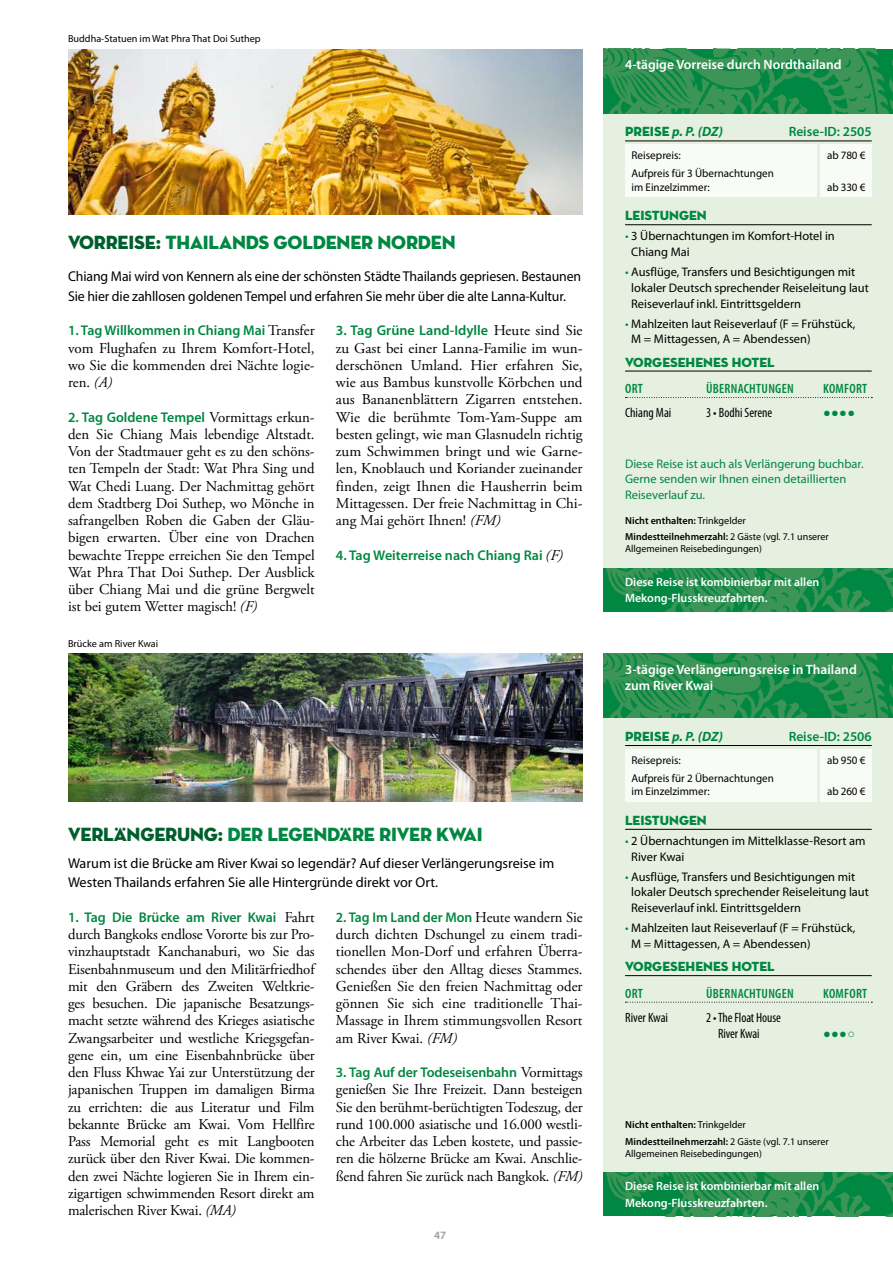
<style>
.page{position:relative;width:893px;height:1263px;background:#fff}
.page>*{position:absolute;margin:0;border:0;box-sizing:border-box;transform-origin:0 0}
.t1{font:19.5px "Neutra Disp Titling";letter-spacing:-.01em;color:#008741}
.t2{font:15px/17.2px "Adobe Garamond Pro";color:#000;text-align:justify}
.t3{font:14.25px/19.5px "Myriad Pro";letter-spacing:-.01em;color:#000}
.t4{font:600 14.1px "Myriad Pro";color:#008741}
.t5{font:600 13.5px/16.5px "Myriad Pro";color:#fff}
.t6{font:condensed 13.5px/15.8px "Myriad Pro";color:#000}
.t7{font:13.5px "Neutra Disp Titling";color:#008741}
.t8{font:600 condensed 13.5px "Myriad Pro";letter-spacing:.02em;color:#008741}
.t9{font:italic 700 13.5px "Myriad Pro";color:#008741}
.t10{font:600 13.5px "Myriad Pro";color:#008741}
.t11{font:12.75px "Arial";color:#008741}
.t12{font:12.45px/15.8px "Myriad Pro";color:#000}
.t13{font:12.45px/15.8px "Myriad Pro";color:#008741}
.t14{font:600 12px/16.5px "Myriad Pro";color:#fff}
.t15{font:11.25px/17.7px "Myriad Pro";color:#000}
.t16{font:600 11.25px "Myriad Pro";color:#9c9c9d}
.t17{font:600 10.2px/16.2px "Myriad Pro";color:#000}
.t18{font:10.2px "Myriad Pro";color:#000}
.s1{color:#005e2e}
.s2{font-family:"Adobe Garamond Pro";font-weight:400;font-size:15px;color:#000}
.s3{font-style:italic}
.s4{font-family:"Adobe Garamond Pro";font-weight:400;font-style:italic;font-size:15px;color:#000}
.s5{font-family:"Neutra Disp Titling";font-weight:400;font-style:normal}
.s6{color:#008741}
.s7{font-weight:400}
</style>
<div class="page">
<img style="left:68px;top:49px;width:515px;height:166px">
<img style="left:68px;top:654px;width:515px;height:147px">
<div style="left:604px;top:49px;width:289px;height:562px;background:#e6f0e0"></div>
<div style="left:604px;top:653px;width:289px;height:563px;background:#e6f0e0"></div>
<img style="left:604px;top:49px;width:289px;height:64px">
<img style="left:604px;top:653px;width:289px;height:65px">
<img style="left:604px;top:568px;width:289px;height:43px">
<img style="left:604px;top:1173px;width:289px;height:43px">
<hr style="left:625px;top:141px;width:247px;height:1px;background:#000">
<hr style="left:625px;top:745px;width:247px;height:1px;background:#000">
<hr style="left:625px;top:224px;width:247px;height:1px;background:#000">
<hr style="left:625px;top:829px;width:247px;height:1px;background:#000">
<div style="left:625px;top:145px;width:191px;height:52px;background:#f8fbf6"></div>
<div style="left:625px;top:749px;width:191px;height:52px;background:#f8fbf6"></div>
<div style="left:821px;top:145px;width:51px;height:52px;background:#f8fbf6"></div>
<div style="left:821px;top:749px;width:51px;height:52px;background:#f8fbf6"></div>
<hr style="left:625px;top:371px;width:247px;height:1px;background:#000">
<hr style="left:625px;top:975px;width:247px;height:1px;background:#000">
<svg style="left:625px;top:397px;width:247px;height:1px"></svg>
<svg style="left:625px;top:1002px;width:247px;height:1px"></svg>
<p class="t18" style="left:68px;top:33px;width:194px">Buddha-Statuen im Wat Phra That Doi Suthep</p>
<h1 class="t1" style="left:68px;top:230px;width:389px"><span class="s1">VORREISE:</span> THAILANDS GOLDENER NORDEN</h1>
<p class="t3" style="left:68px;top:267px;width:515px">Chiang Mai wird von Kennern als eine der schönsten Städte Thailands gepriesen. Bestaunen<br>Sie hier die zahllosen goldenen Tempel und erfahren Sie mehr über die alte Lanna-Kultur.</p>
<p class="t4" style="left:68px;top:323px;width:248px">1. Tag Willkommen in Chiang Mai <span class="s2">Transfer</span></p>
<p class="t2" style="left:68px;top:340px;width:248px">vom Flughafen zu Ihrem Komfort-Hotel, wo Sie die kommenden drei Nächte logie&shy;ren. <span class="s3">(A)</span></p>
<p class="t4" style="left:68px;top:409px;width:248px">2. Tag Goldene Tempel <span class="s2">Vormittags erkun-</span></p>
<p class="t2" style="left:68px;top:426px;width:248px">den Sie Chiang Mais lebendige Altstadt.<br>Von der Stadtmauer geht es zu den schöns&shy;ten Tempeln der Stadt: Wat Phra Sing und Wat Chedi Luang. Der Nachmittag gehört dem Stadtberg Doi Suthep, wo Mönche in safrangelben Roben die Gaben der Gläu&shy;bigen erwarten. Über eine von Drachen bewachte Treppe erreichen Sie den Tempel Wat Phra That Doi Suthep. Der Ausblick über Chiang Mai und die grüne Bergwelt ist bei gutem Wetter magisch! <span class="s3">(F)</span></p>
<p class="t18" style="left:68px;top:638px;width:92px">Brücke am River Kwai</p>
<p class="t4" style="left:336px;top:323px;width:248px">3. Tag Grüne Land-Idylle <span class="s2">Heute sind Sie</span></p>
<p class="t2" style="left:336px;top:340px;width:248px">zu Gast bei einer Lanna-Familie im wun&shy;derschönen Umland. Hier erfahren Sie, wie aus Bambus kunstvolle Körbchen und aus Bananenblättern Zigarren entstehen.<br>Wie die berühmte Tom-Yam-Suppe am besten gelingt, wie man Glasnudeln richtig zum Schwimmen bringt und wie Garne&shy;len, Knoblauch und Koriander zueinander finden, zeigt Ihnen die Hausherrin beim Mittagessen. Der freie Nachmittag in Chi&shy;ang Mai gehört Ihnen! <span class="s3">(FM)</span></p>
<p class="t4" style="left:336px;top:547px;width:229px">4. Tag Weiterreise nach Chiang Rai <span class="s4">(F)</span></p>
<h1 class="t1" style="left:68px;top:822px;width:416px"><span class="s1">VERLÄNGERUNG:</span> DER LEGENDÄRE RIVER KWAI</h1>
<p class="t3" style="left:68px;top:854px;width:488px">Warum ist die Brücke am River Kwai so legendär? Auf dieser Verlängerungsreise im<br>Westen Thailands erfahren Sie alle Hintergründe direkt vor Ort.</p>
<p class="t4" style="left:68px;top:909px;width:248px">1. Tag Die Brücke am River Kwai <span class="s2">Fahrt</span></p>
<p class="t2" style="left:68px;top:926px;width:248px">durch Bangkoks endlose Vororte bis zur Pro&shy;vinzhauptstadt Kanchanaburi, wo Sie das Eisenbahnmuseum und den Militärfriedhof mit den Gräbern des Zweiten Weltkrie&shy;ges besuchen. Die japanische Besatzungs&shy;macht setzte während des Krieges asiatische Zwangsarbeiter und westliche Kriegsgefan&shy;gene ein, um eine Eisenbahnbrücke über den Fluss Khwae Yai zur Unterstützung der japanischen Truppen im damaligen Birma zu errichten: die aus Literatur und Film bekannte Brücke am Kwai. Vom Hellfire Pass Memorial geht es mit Langbooten zurück über den River Kwai. Die kommen&shy;den zwei Nächte logieren Sie in Ihrem ein&shy;zigartigen schwimmenden Resort direkt am malerischen River Kwai. <span class="s3">(MA)</span></p>
<p class="t4" style="left:336px;top:909px;width:248px">2. Tag Im Land der Mon <span class="s2">Heute wandern Sie</span></p>
<p class="t2" style="left:336px;top:926px;width:248px">durch dichten Dschungel zu einem tradi&shy;tionellen Mon-Dorf und erfahren Überra&shy;schendes über den Alltag dieses Stammes.<br>Genießen Sie den freien Nachmittag oder gönnen Sie sich eine traditionelle Thai-Massage in Ihrem stimmungsvollen Resort am River Kwai. <span class="s3">(FM)</span></p>
<p class="t4" style="left:336px;top:1065px;width:248px">3. Tag Auf der Todeseisenbahn <span class="s2">Vormittags</span></p>
<p class="t2" style="left:336px;top:1081px;width:248px">genießen Sie Ihre Freizeit. Dann besteigen Sie den berühmt-berüchtigten Todeszug, der rund 100.000 asiatische und 16.000 westli&shy;che Arbeiter das Leben kostete, und passie&shy;ren die hölzerne Brücke am Kwai. Anschlie&shy;ßend fahren Sie zurück nach Bangkok. <span class="s3">(FM)</span></p>
<p class="t16" style="left:434px;top:1229px;width:14px">47</p>
<p class="t5" style="left:625px;top:56px;width:218px">4-tägige Vorreise durch Nordthailand</p>
<p class="t9" style="left:625px;top:124px;width:99px"><span class="s5">PREISE</span> p. P. (DZ)</p>
<p class="t10" style="left:789px;top:124px;width:85px">Reise-ID: 2505</p>
<p class="t15" style="left:631px;top:147px;width:144px">Reisepreis:<br>Aufpreis für 3 Übernachtungen</p>
<p class="t15" style="left:631px;top:178px;width:80px">im Einzelzimmer:</p>
<p class="t15" style="left:827px;top:147px;width:40px">ab 780 €</p>
<p class="t15" style="left:827px;top:178px;width:40px">ab 330 €</p>
<p class="t7" style="left:625px;top:207px;width:83px">LEISTUNGEN</p>
<p class="t12" style="left:631px;top:228px;width:205px;text-indent:-6px"><span class="s6">•</span> 3 Übernachtungen im Komfort-Hotel in<br>Chiang Mai</p>
<p class="t12" style="left:631px;top:264px;width:239px;text-indent:-6px"><span class="s6">•</span> Ausflüge, Transfers und Besichtigungen mit lokaler Deutsch sprechender Reiseleitung laut<br>Reiseverlauf inkl. Eintrittsgeldern</p>
<p class="t12" style="left:631px;top:316px;width:226px;text-indent:-6px"><span class="s6">•</span> Mahlzeiten laut Reiseverlauf (F = Frühstück,<br>M = Mittagessen, A = Abendessen)</p>
<p class="t7" style="left:625px;top:353px;width:151px">VORGESEHENES HOTEL</p>
<p class="t8" style="left:625px;top:381px;width:19px">ORT</p>
<p class="t8" style="left:706px;top:381px;width:89px">ÜBERNACHTUNGEN</p>
<p class="t8" style="left:823px;top:381px;width:46px">KOMFORT</p>
<p class="t6" style="left:625px;top:405px;width:48px">Chiang Mai</p>
<p class="t6" style="left:706px;top:405px;width:68px">3 • Bodhi Serene</p>
<p class="t11" style="left:823px;top:404px;width:33px">●●●●</p>
<p class="t13" style="left:625px;top:456px;width:240px">Diese Reise ist auch als Verlängerung buchbar.<br>Gerne senden wir Ihnen einen detaillierten<br>Reiseverlauf zu.</p>
<p class="t17" style="left:625px;top:512px;width:205px">Nicht enthalten: <span class="s7">Trinkgelder<br></span>Mindestteilnehmerzahl: <span class="s7">2 Gäste (vgl. 7.1 unserer</span></p>
<p class="t18" style="left:625px;top:543px;width:138px">Allgemeinen Reisebedingungen)</p>
<p class="t14" style="left:625px;top:573px;width:196px">Diese Reise ist kombinierbar mit allen<br>Mekong-Flusskreuzfahrten.</p>
<p class="t5" style="left:625px;top:661px;width:233px">3-tägige Verlängerungsreise in Thailand zum River Kwai</p>
<p class="t9" style="left:625px;top:729px;width:99px"><span class="s5">PREISE</span> p. P. (DZ)</p>
<p class="t10" style="left:789px;top:729px;width:85px">Reise-ID: 2506</p>
<p class="t15" style="left:631px;top:751px;width:144px">Reisepreis:<br>Aufpreis für 2 Übernachtungen</p>
<p class="t15" style="left:631px;top:783px;width:80px">im Einzelzimmer:</p>
<p class="t15" style="left:827px;top:751px;width:40px">ab 950 €</p>
<p class="t15" style="left:827px;top:783px;width:40px">ab 260 €</p>
<p class="t7" style="left:625px;top:812px;width:83px">LEISTUNGEN</p>
<p class="t12" style="left:631px;top:833px;width:236px;text-indent:-6px"><span class="s6">•</span> 2 Übernachtungen im Mittelklasse-Resort am<br>River Kwai</p>
<p class="t12" style="left:631px;top:869px;width:239px;text-indent:-6px"><span class="s6">•</span> Ausflüge, Transfers und Besichtigungen mit lokaler Deutsch sprechender Reiseleitung laut<br>Reiseverlauf inkl. Eintrittsgeldern</p>
<p class="t12" style="left:631px;top:920px;width:226px;text-indent:-6px"><span class="s6">•</span> Mahlzeiten laut Reiseverlauf (F = Frühstück,<br>M = Mittagessen, A = Abendessen)</p>
<p class="t7" style="left:625px;top:958px;width:151px">VORGESEHENES HOTEL</p>
<p class="t8" style="left:625px;top:986px;width:19px">ORT</p>
<p class="t8" style="left:706px;top:986px;width:89px">ÜBERNACHTUNGEN</p>
<p class="t8" style="left:823px;top:986px;width:46px">KOMFORT</p>
<p class="t6" style="left:625px;top:1010px;width:45px">River Kwai</p>
<p class="t6" style="left:718px;top:1010px;width:65px;text-indent:-12px">2 • The Float House<br>River Kwai</p>
<p class="t11" style="left:823px;top:1025px;width:33px">●●●○</p>
<p class="t17" style="left:625px;top:1117px;width:205px">Nicht enthalten: <span class="s7">Trinkgelder<br></span>Mindestteilnehmerzahl: <span class="s7">2 Gäste (vgl. 7.1 unserer</span></p>
<p class="t18" style="left:625px;top:1148px;width:138px">Allgemeinen Reisebedingungen)</p>
<p class="t14" style="left:625px;top:1178px;width:196px">Diese Reise ist kombinierbar mit allen<br>Mekong-Flusskreuzfahrten.</p>
</div>
